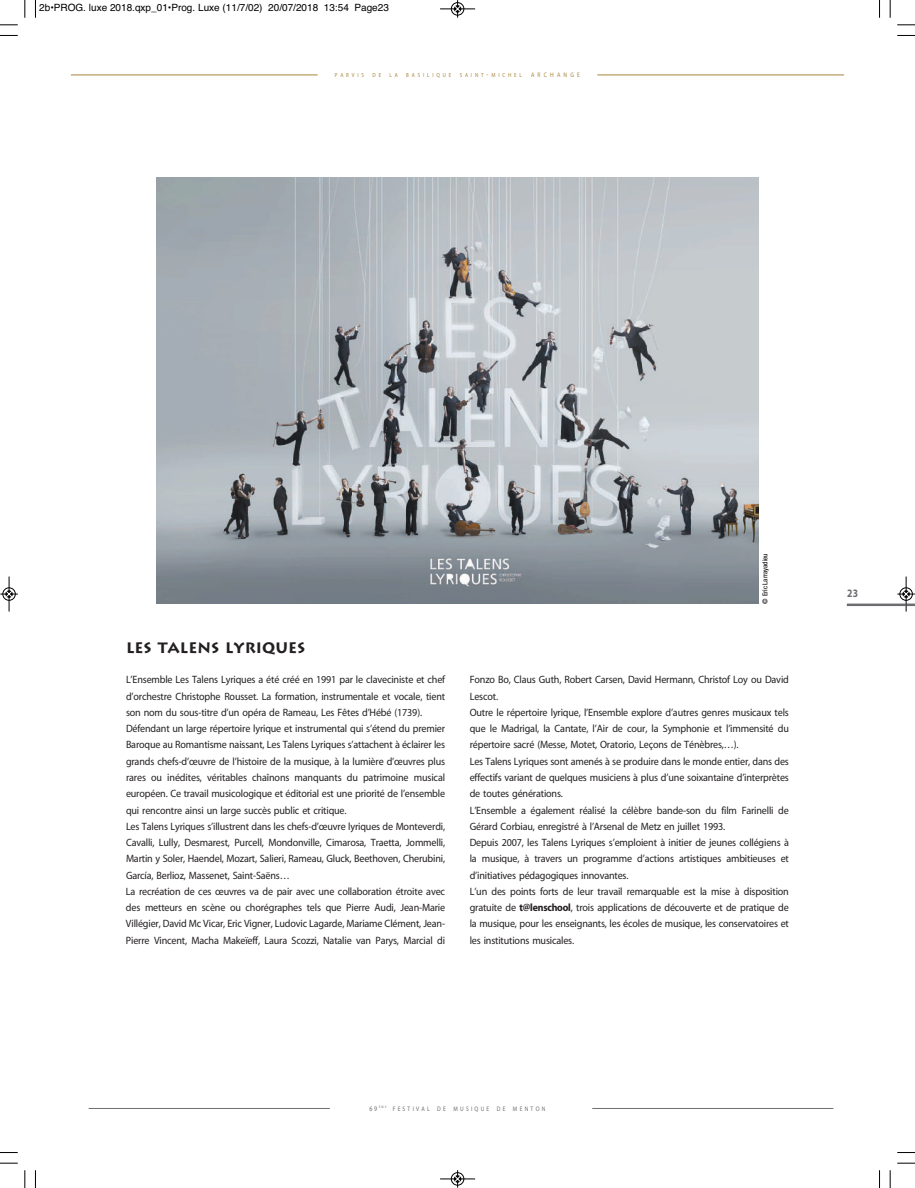
<style>
.page{position:relative;width:915px;height:1188px;background:#fff}
.page>*{position:absolute;margin:0;border:0;box-sizing:border-box;transform-origin:0 0}
.t1{font:700 16.25px "Myriad Arabic";color:#6c6d70;scale:.85 1}
.t2{font:700 15px "Lithos";color:#231f20}
.t3{font:10.62px/16.2px "Myriad";letter-spacing:-.015em;color:#231f20;scale:.95 1}
.t4{font:10px "Helvetica";color:#000}
.t5{font:9.38px "Myriad Arabic";letter-spacing:.28em;color:#6c6d70;scale:.85 1}
.t6{font:8.5px "Myriad Arabic";letter-spacing:.4em;color:#a7843a;scale:.85 1}
.t7{font:500 condensed 6.88px "Helvetica Neue";color:#231f20}
.s1{font-size:11.25px}
.s2{font-size:9.38px}
.s3{font-family:"Myriad Headline"}
.s4{font-size:10px}
</style>
<div class="page">
<img style="left:156px;top:177px;width:602px;height:426px">
<hr style="left:89px;top:1107px;width:241px;height:1px;background:#6c6d70">
<hr style="left:592px;top:1107px;width:241px;height:1px;background:#6c6d70">
<hr style="left:71px;top:75px;width:246px;height:1px;background:#a7843a">
<hr style="left:597px;top:75px;width:246px;height:1px;background:#a7843a">
<hr style="left:846px;top:603px;width:68px;height:3px;background:#6c6d70">
<svg style="left:35px;top:0;width:1px;height:18px"></svg>
<svg style="left:0;top:35px;width:18px;height:1px"></svg>
<svg style="left:879px;top:0;width:1px;height:18px"></svg>
<svg style="left:897px;top:35px;width:17px;height:1px"></svg>
<svg style="left:35px;top:1170px;width:1px;height:17px"></svg>
<svg style="left:879px;top:1170px;width:1px;height:17px"></svg>
<svg style="left:24px;top:0;width:2px;height:18px"></svg>
<svg style="left:0;top:24px;width:18px;height:2px"></svg>
<svg style="left:889px;top:0;width:1px;height:18px"></svg>
<svg style="left:897px;top:24px;width:17px;height:2px"></svg>
<svg style="left:24px;top:1170px;width:2px;height:17px"></svg>
<svg style="left:0;top:1162px;width:18px;height:1px"></svg>
<svg style="left:889px;top:1170px;width:1px;height:17px"></svg>
<svg style="left:897px;top:1162px;width:17px;height:1px"></svg>
<div style="left:451px;top:2px;width:13px;height:14px;border:1px solid #fff;border-radius:50%"></div>
<hr style="left:440px;top:9px;width:35px;height:1px;background:#000">
<div style="left:451px;top:2px;width:13px;height:13px;border:1px solid #000;border-radius:50%"></div>
<svg style="left:454px;top:0;width:6px;height:18px"></svg>
<div style="left:451px;top:1171px;width:13px;height:14px;border:1px solid #fff;border-radius:50%"></div>
<hr style="left:440px;top:1178px;width:35px;height:1px;background:#000">
<div style="left:451px;top:1172px;width:13px;height:12px;border:1px solid #000;border-radius:50%"></div>
<svg style="left:454px;top:1170px;width:6px;height:17px"></svg>
<div style="left:2px;top:587px;width:14px;height:13px;border:1px solid #fff;border-radius:50%"></div>
<hr style="left:9px;top:576px;width:1px;height:35px;background:#000">
<div style="left:3px;top:587px;width:12px;height:13px;border:1px solid #000;border-radius:50%"></div>
<svg style="left:0;top:590px;width:18px;height:7px"></svg>
<hr style="left:905px;top:576px;width:1px;height:35px;background:#000">
<div style="left:899px;top:587px;width:13px;height:13px;border:1px solid #000;border-radius:50%"></div>
<svg style="left:897px;top:590px;width:17px;height:7px"></svg>
<p class="t4" style="left:39px;top:2px;width:351px">2b•PROG. luxe 2018.qxp_01•Prog. Luxe (11/7/02) 20/07/2018 13:54 Page23</p>
<p class="t6" style="left:335px;top:71px;width:290px">PARVIS DE LA BASILIQUE SAINT<span class="s1">-</span>MICHEL <span class="s2">ARCHANGE</span></p>
<h2 class="t2" style="left:126px;top:638px;width:180px">LES TALENS LYRIQUES</h2>
<p class="t7" style="left:762px;top:603px;width:52px;rotate:-90deg">© Eric Larrayadieu</p>
<p class="t3" style="left:126px;top:672px;width:337px">L’Ensemble Les Talens Lyriques a été créé en 1991 par le claveciniste et chef d’orchestre Christophe Rousset. La formation, instrumentale et vocale, tient son nom du sous-titre d’un opéra de Rameau, Les Fêtes d’Hébé (1739).<br>Défendant un large répertoire lyrique et instrumental qui s’étend du premier Baroque au Romantisme naissant, Les Talens Lyriques s’attachent à éclairer les grands chefs-d’œuvre de l’histoire de la musique, à la lumière d’œuvres plus rares ou inédites, véritables chaînons manquants du patrimoine musical européen. Ce travail musicologique et éditorial est une priorité de l’ensemble qui rencontre ainsi un large succès public et critique.<br>Les Talens Lyriques s’illustrent dans les chefs-d’œuvre lyriques de Monteverdi, Cavalli, Lully, Desmarest, Purcell, Mondonville, Cimarosa, Traetta, Jommelli, Martin y Soler, Haendel, Mozart, Salieri, Rameau, Gluck, Beethoven, Cherubini, García, Berlioz, Massenet, Saint-Saëns…<br>La recréation de ces œuvres va de pair avec une collaboration étroite avec des metteurs en scène ou chorégraphes tels que Pierre Audi, Jean-Marie Villégier, David Mc Vicar, Eric Vigner, Ludovic Lagarde, Mariame Clément, Jean-Pierre Vincent, Macha Makeïeff, Laura Scozzi, Natalie van Parys, Marcial di</p>
<p class="t3" style="left:469px;top:672px;width:337px">Fonzo Bo, Claus Guth, Robert Carsen, David Hermann, Christof Loy ou David Lescot.<br>Outre le répertoire lyrique, l’Ensemble explore d’autres genres musicaux tels que le Madrigal, la Cantate, l’Air de cour, la Symphonie et l’immensité du répertoire sacré (Messe, Motet, Oratorio, Leçons de Ténèbres,…).<br>Les Talens Lyriques sont amenés à se produire dans le monde entier, dans des effectifs variant de quelques musiciens à plus d’une soixantaine d’interprètes de toutes générations.<br>L’Ensemble a également réalisé la célèbre bande-son du film Farinelli de Gérard Corbiau, enregistré à l’Arsenal de Metz en juillet 1993.<br>Depuis 2007, les Talens Lyriques s’emploient à initier de jeunes collégiens à la musique, à travers un programme d’actions artistiques ambitieuses et d’initiatives pédagogiques innovantes.<br>L’un des points forts de leur travail remarquable est la mise à disposition gratuite de <span class="s3">t@lenschool</span>, trois applications de découverte et de pratique de la musique, pour les enseignants, les écoles de musique, les conservatoires et les institutions musicales.</p>
<h1 class="t1" style="left:847px;top:585px;width:14px">23</h1>
<p class="t5" style="left:369px;top:1103px;width:208px"><span class="s4">69</span> <sup>ÈME</sup> FESTIVAL DE MUSIQUE DE MENTON</p>
</div>
